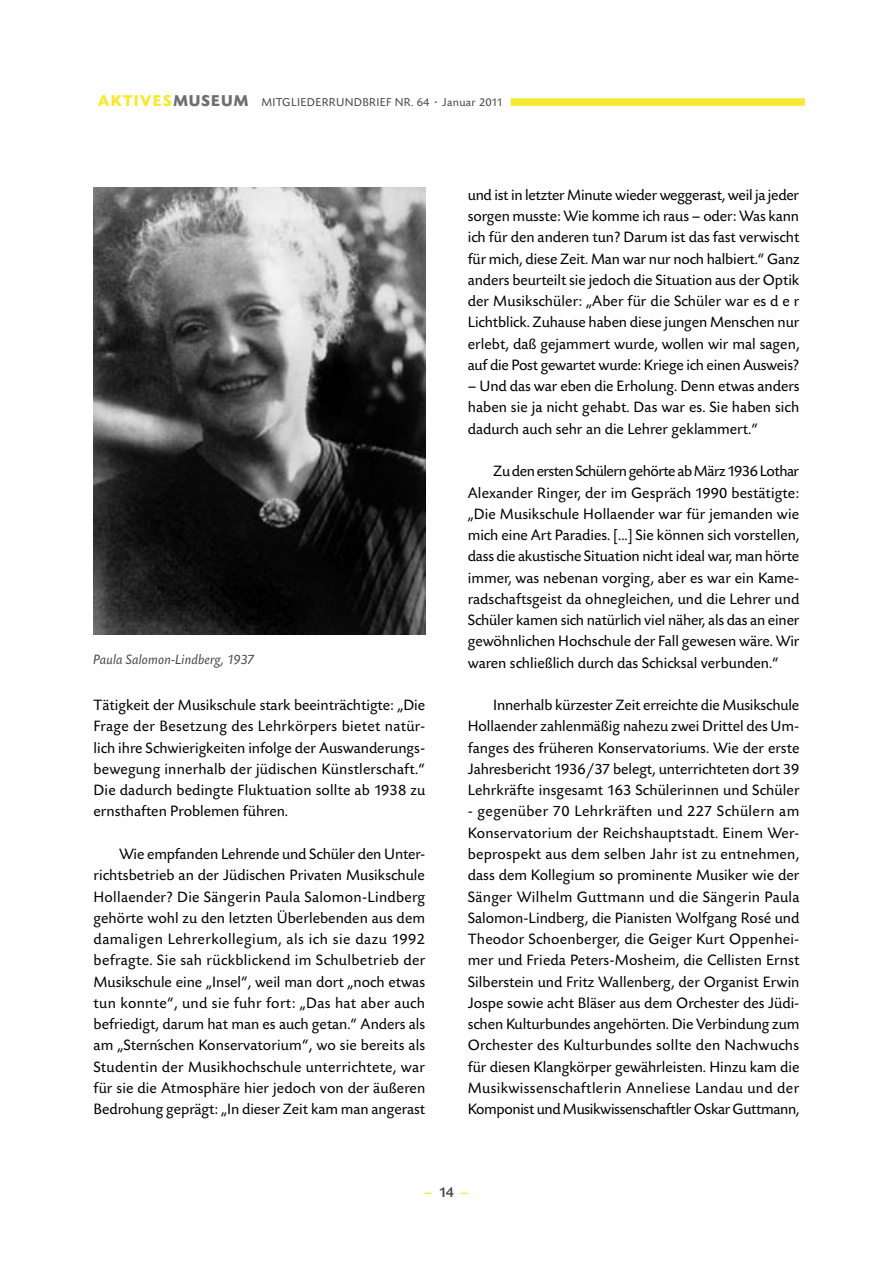
<style>
.page{position:relative;width:893px;height:1263px;background:#fff}
.page>*{position:absolute;margin:0;border:0;box-sizing:border-box;transform-origin:0 0}
.t1{font:15.75px/21.3px "Today SB";color:#000;text-align:justify}
.t2{font:500 15px "Today SB";color:#f5ea2e}
.t3{font:italic 14.25px "Today SB";color:#484848}
.t4{font:12px "Today SB";letter-spacing:.025em;color:#484848}
.s1{font-weight:700;font-size:16.5px;color:#f5ea2e}
.s2{font-weight:700;font-size:16.5px;color:#6f6f6f}
.s3{color:#484848}
</style>
<div class="page">
<div style="left:511px;top:98px;width:294px;height:8px;background:#f5ea2e"></div>
<img style="left:94px;top:187px;width:331px;height:448px">
<p class="t4" style="left:98px;top:95px;width:407px"><span class="s1">AKTIVES</span><span class="s2">MUSEUM</span> MITGLIEDERRUNDBRIEF NR. 64 · Januar 2011</p>
<p class="t3" style="left:94px;top:652px;width:163px">Paula Salomon-Lindberg, 1937</p>
<p class="t1" style="left:94px;top:695px;width:333px">Tätigkeit der Musikschule stark beeinträchtigte: „Die Frage der Besetzung des Lehrkörpers bietet natür&shy;lich ihre Schwierigkeiten infolge der Auswanderungs&shy;bewegung innerhalb der jüdischen Künstlerschaft.“ Die dadurch bedingte Fluktuation sollte ab 1938 zu ernsthaften Problemen führen.</p>
<p class="t1" style="left:94px;top:844px;width:333px;text-indent:26px">Wie empfanden Lehrende und Schüler den Unter&shy;richtsbetrieb an der Jüdischen Privaten Musikschule Hollaender? Die Sängerin Paula Salomon-Lindberg gehörte wohl zu den letzten Überlebenden aus dem damaligen Lehrerkollegium, als ich sie dazu 1992 befragte. Sie sah rückblickend im Schulbetrieb der Musikschule eine „Insel“, weil man dort „noch etwas tun konnte“, und sie fuhr fort: „Das hat aber auch befriedigt, darum hat man es auch getan.“ Anders als am „Stern´schen Konservatorium“, wo sie bereits als Studentin der Musikhochschule unterrichtete, war für sie die Atmosphäre hier jedoch von der äußeren Bedrohung geprägt: „In dieser Zeit kam man angerast</p>
<p class="t1" style="left:468px;top:185px;width:333px">und ist in letzter Minute wieder weggerast, weil ja jeder sorgen musste: Wie komme ich raus – oder: Was kann ich für den anderen tun? Darum ist das fast verwischt für mich, diese Zeit. Man war nur noch halbiert.“ Ganz anders beurteilt sie jedoch die Situation aus der Optik der Musikschüler: „Aber für die Schüler war es d e r Lichtblick. Zuhause haben diese jungen Menschen nur erlebt, daß gejammert wurde, wollen wir mal sagen, auf die Post gewartet wurde: Kriege ich einen Ausweis?</p>
<p class="t1" style="left:468px;top:376px;width:333px">– Und das war eben die Erholung. Denn etwas anders haben sie ja nicht gehabt. Das war es. Sie haben sich dadurch auch sehr an die Lehrer geklammert.“</p>
<p class="t1" style="left:468px;top:461px;width:333px;text-indent:26px">Zu den ersten Schülern gehörte ab März 1936 Lothar Alexander Ringer, der im Gespräch 1990 bestätigte: „Die Musikschule Hollaender war für jemanden wie mich eine Art Paradies. [...] Sie können sich vorstellen, dass die akustische Situation nicht ideal war, man hörte immer, was nebenan vorging, aber es war ein Kame&shy;radschaftsgeist da ohnegleichen, und die Lehrer und Schüler kamen sich natürlich viel näher, als das an einer gewöhnlichen Hochschule der Fall gewesen wäre. Wir waren schließlich durch das Schicksal verbunden.“</p>
<p class="t1" style="left:468px;top:695px;width:333px;text-indent:26px">Innerhalb kürzester Zeit erreichte die Musikschule Hollaender zahlenmäßig nahezu zwei Drittel des Um&shy;fanges des früheren Konservatoriums. Wie der erste Jahresbericht 1936/37 belegt, unterrichteten dort 39<br>Lehrkräfte insgesamt 163 Schülerinnen und Schüler</p>
<p class="t1" style="left:468px;top:801px;width:333px">- gegenüber 70 Lehrkräften und 227 Schülern am Konservatorium der Reichshauptstadt. Einem Wer&shy;beprospekt aus dem selben Jahr ist zu entnehmen, dass dem Kollegium so prominente Musiker wie der Sänger Wilhelm Guttmann und die Sängerin Paula Salomon-Lindberg, die Pianisten Wolfgang Rosé und Theodor Schoenberger, die Geiger Kurt Oppenhei&shy;mer und Frieda Peters-Mosheim, die Cellisten Ernst Silberstein und Fritz Wallenberg, der Organist Erwin Jospe sowie acht Bläser aus dem Orchester des Jüdi&shy;schen Kulturbundes angehörten. Die Verbindung zum Orchester des Kulturbundes sollte den Nachwuchs für diesen Klangkörper gewährleisten. Hinzu kam die Musikwissenschaftlerin Anneliese Landau und der Komponist und Musikwissenschaftler Oskar Guttmann,</p>
<p class="t2" style="left:424px;top:1184px;width:46px">– <span class="s3">14</span> –</p>
</div>
